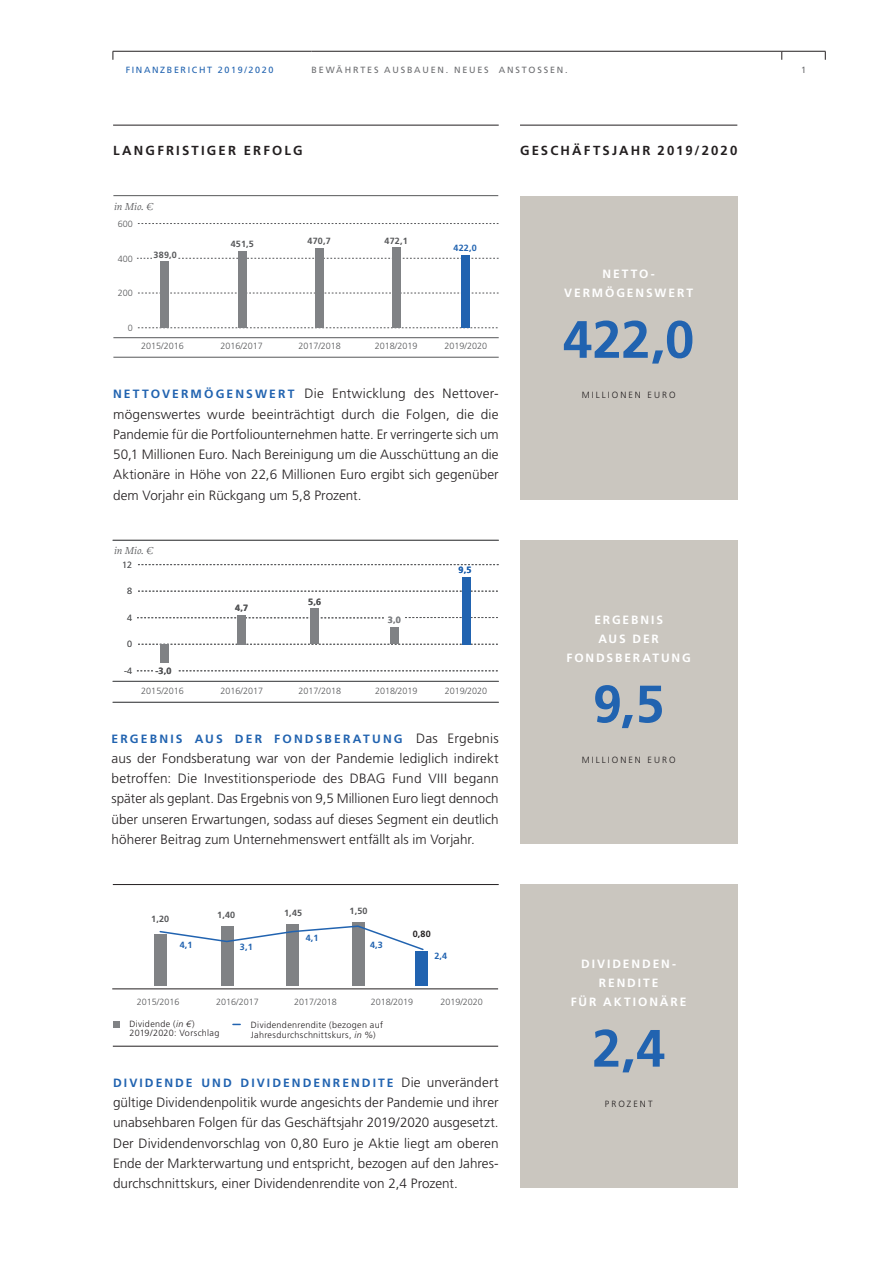
<style>
.page{position:relative;width:893px;height:1263px;background:#fff}
.page>*{position:absolute;margin:0;border:0;box-sizing:border-box;transform-origin:0 0}
.t1{font:700 52.5px "Frutiger LT Std";color:#2163b0}
.t2{font:300 13.5px/20.2px "Frutiger LT Std";color:#231f20;text-align:justify}
.t3{font:700 13.2px "Frutiger LT Std";letter-spacing:.165em;color:#231f20}
.t4{font:700 12px "Frutiger LT Std";letter-spacing:.17em;color:#2163b0}
.t5{font:700 12px/18.8px "Frutiger LT Std";letter-spacing:.16em;color:#fff;text-align:center}
.t6{font:italic 10.5px "Proforma";letter-spacing:.02em;color:#57585a}
.t7{font:300 9px "Frutiger LT Std";color:#57585a}
.t8{font:300 9px/9.8px "Frutiger LT Std";letter-spacing:.04em;color:#231f20}
.t9{font:700 9px "Frutiger LT Std";letter-spacing:.02em;color:#57585a}
.t10{font:9px "Frutiger LT Std";letter-spacing:.205em;color:#6c6d70}
.t11{font:300 9px "Frutiger LT Std";letter-spacing:.225em;color:#231f20}
.t12{font:700 9px "Frutiger LT Std";color:#2163b0}
.t13{font:9px "Frutiger LT Std";letter-spacing:.18em;color:#2163b0}
.t14{font:700 9px "Frutiger LT Std";color:#808285}
.t15{font:700 9px "Frutiger LT Std";color:#231f20}
.s1{font-weight:700;font-size:12px;color:#2163b0}
.s2{font-weight:300;font-size:13.5px;color:#231f20}
.s3{font-style:italic}
</style>
<div class="page">
<hr style="left:113px;top:51px;width:198px;height:1px;background:#231f20">
<hr style="left:311px;top:51px;width:471px;height:1px;background:#231f20">
<hr style="left:782px;top:51px;width:43px;height:1px;background:#231f20">
<hr style="left:113px;top:125px;width:386px;height:1px;background:#231f20">
<hr style="left:520px;top:125px;width:217px;height:1px;background:#231f20">
<div style="left:520px;top:540px;width:217px;height:304px;background:#cac6bf"></div>
<div style="left:520px;top:884px;width:217px;height:304px;background:#cac6bf"></div>
<hr style="left:112px;top:989px;width:386px;height:1px;background:#231f20">
<div style="left:154px;top:935px;width:13px;height:51px;background:#808285"></div>
<div style="left:221px;top:926px;width:12px;height:60px;background:#808285"></div>
<div style="left:287px;top:924px;width:12px;height:62px;background:#808285"></div>
<div style="left:352px;top:922px;width:13px;height:64px;background:#808285"></div>
<div style="left:416px;top:952px;width:12px;height:34px;background:#2163b0"></div>
<svg style="left:159px;top:925px;width:265px;height:26px"></svg>
<hr style="left:113px;top:1046px;width:385px;height:1px;background:#231f20">
<hr style="left:113px;top:884px;width:386px;height:1px;background:#231f20">
<div style="left:113px;top:1021px;width:7px;height:7px;background:#808285"></div>
<div style="left:520px;top:196px;width:217px;height:304px;background:#cac6bf"></div>
<svg style="left:178px;top:258px;width:321px;height:1px"></svg>
<hr style="left:113px;top:357px;width:386px;height:1px;background:#57585a">
<hr style="left:113px;top:195px;width:385px;height:1px;background:#57585a">
<hr style="left:113px;top:337px;width:386px;height:1px;background:#57585a">
<svg style="left:138px;top:327px;width:360px;height:1px"></svg>
<svg style="left:138px;top:223px;width:361px;height:1px"></svg>
<svg style="left:138px;top:293px;width:361px;height:1px"></svg>
<div style="left:160px;top:262px;width:9px;height:66px;background:#808285"></div>
<div style="left:461px;top:255px;width:8px;height:73px;background:#2163b0"></div>
<div style="left:238px;top:251px;width:9px;height:77px;background:#808285"></div>
<div style="left:315px;top:248px;width:8px;height:80px;background:#808285"></div>
<div style="left:392px;top:248px;width:8px;height:80px;background:#808285"></div>
<hr style="left:113px;top:702px;width:386px;height:1px;background:#57585a">
<hr style="left:113px;top:540px;width:386px;height:1px;background:#57585a">
<hr style="left:113px;top:681px;width:386px;height:1px;background:#57585a">
<svg style="left:137px;top:617px;width:247px;height:1px"></svg>
<svg style="left:138px;top:644px;width:360px;height:1px"></svg>
<svg style="left:179px;top:670px;width:319px;height:1px"></svg>
<svg style="left:137px;top:670px;width:16px;height:1px"></svg>
<svg style="left:138px;top:564px;width:361px;height:1px"></svg>
<svg style="left:405px;top:617px;width:93px;height:1px"></svg>
<svg style="left:138px;top:591px;width:360px;height:1px"></svg>
<div style="left:237px;top:615px;width:8px;height:29px;background:#808285"></div>
<div style="left:311px;top:609px;width:8px;height:35px;background:#808285"></div>
<div style="left:160px;top:644px;width:9px;height:19px;background:#808285"></div>
<div style="left:390px;top:627px;width:9px;height:17px;background:#808285"></div>
<div style="left:462px;top:577px;width:8px;height:68px;background:#2163b0"></div>
<p class="t13" style="left:126px;top:64px;width:149px">FINANZBERICHT 2019/2020</p>
<p class="t10" style="left:311px;top:64px;width:258px">BEWÄHRTES AUSBAUEN. NEUES ANSTOSSEN.</p>
<p class="t10" style="left:801px;top:64px;width:7px">1</p>
<p class="t3" style="left:113px;top:143px;width:191px">LANGFRISTIGER ERFOLG</p>
<p class="t3" style="left:520px;top:143px;width:219px">GESCHÄFTSJAHR 2019/2020</p>
<p class="t6" style="left:114px;top:200px;width:41px">in Mio. €</p>
<p class="t7" style="left:118px;top:219px;width:17px">600</p>
<p class="t7" style="left:118px;top:254px;width:17px">400</p>
<p class="t7" style="left:118px;top:288px;width:17px">200</p>
<p class="t7" style="left:128px;top:323px;width:7px">0</p>
<p class="t9" style="left:154px;top:249px;width:25px">389,0</p>
<p class="t9" style="left:231px;top:238px;width:25px">451,5</p>
<p class="t9" style="left:308px;top:235px;width:25px">470,7</p>
<p class="t9" style="left:384px;top:235px;width:25px">472,1</p>
<p class="t12" style="left:454px;top:243px;width:25px">422,0</p>
<p class="t7" style="left:141px;top:341px;width:44px">2015/2016</p>
<p class="t7" style="left:220px;top:341px;width:44px">2016/2017</p>
<p class="t7" style="left:298px;top:341px;width:44px">2017/2018</p>
<p class="t7" style="left:375px;top:341px;width:44px">2018/2019</p>
<p class="t7" style="left:445px;top:341px;width:44px">2019/2020</p>
<p class="t2" style="left:113px;top:384px;width:387px"><span class="s1">NET TOVERMÖGENSWERT</span> Die Entwicklung des Nettover&shy;mögenswertes wurde beeinträchtigt durch die Folgen, die die Pandemie für die Portfoliounternehmen hatte. Er verringerte sich um 50,1 Millionen Euro. Nach Bereinigung um die Ausschüttung an die Aktionäre in Höhe von 22,6 Millionen Euro ergibt sich gegenüber dem Vorjahr ein Rückgang um 5,8 Prozent.</p>
<p class="t6" style="left:114px;top:544px;width:41px">in Mio. €</p>
<p class="t7" style="left:122px;top:559px;width:12px">12</p>
<p class="t7" style="left:127px;top:586px;width:7px">8</p>
<p class="t7" style="left:127px;top:612px;width:7px">4</p>
<p class="t7" style="left:127px;top:639px;width:7px">0</p>
<p class="t7" style="left:124px;top:666px;width:10px">-4</p>
<p class="t9" style="left:155px;top:666px;width:18px">-3.0</p>
<p class="t9" style="left:164px;top:666px;width:4px">,</p>
<p class="t9" style="left:235px;top:603px;width:14px">4.7</p>
<p class="t9" style="left:240px;top:603px;width:4px">,</p>
<p class="t9" style="left:308px;top:596px;width:14px">5.6</p>
<p class="t9" style="left:313px;top:596px;width:4px">,</p>
<p class="t14" style="left:388px;top:614px;width:14px">3.0</p>
<p class="t14" style="left:393px;top:614px;width:4px">,</p>
<p class="t12" style="left:459px;top:564px;width:14px">9.5</p>
<p class="t12" style="left:464px;top:564px;width:4px">,</p>
<p class="t7" style="left:141px;top:686px;width:44px">2015/2016</p>
<p class="t7" style="left:221px;top:686px;width:44px">2016/2017</p>
<p class="t7" style="left:299px;top:686px;width:44px">2017/2018</p>
<p class="t7" style="left:375px;top:686px;width:44px">2018/2019</p>
<p class="t7" style="left:445px;top:686px;width:44px">2019/2020</p>
<p class="t4" style="left:112px;top:731px;width:389px">ERGEBNIS AUS DER FONDSBERATUNG <span class="s2">Das Ergebnis</span></p>
<p class="t2" style="left:112px;top:748px;width:389px">aus der Fondsberatung war von der Pandemie lediglich indirekt betroffen: Die Investitionsperiode des DBAG Fund VIII begann später als geplant. Das Ergebnis von 9,5 Millionen Euro liegt dennoch über unseren Erwartungen, sodass auf dieses Segment ein deutlich höherer Beitrag zum Unternehmenswert entfällt als im Vorjahr.</p>
<p class="t9" style="left:151px;top:914px;width:20px">1,20</p>
<p class="t9" style="left:217px;top:910px;width:20px">1,40</p>
<p class="t9" style="left:284px;top:907px;width:20px">1,45</p>
<p class="t9" style="left:350px;top:905px;width:20px">1,50</p>
<p class="t12" style="left:180px;top:940px;width:14px">4,1</p>
<p class="t12" style="left:240px;top:942px;width:14px">3,1</p>
<p class="t12" style="left:306px;top:933px;width:14px">4,1</p>
<p class="t12" style="left:370px;top:940px;width:14px">4,3</p>
<p class="t15" style="left:413px;top:928px;width:20px">0,80</p>
<p class="t12" style="left:434px;top:951px;width:14px">2,4</p>
<p class="t7" style="left:137px;top:997px;width:44px">2015/2016</p>
<p class="t7" style="left:216px;top:997px;width:44px">2016/2017</p>
<p class="t7" style="left:294px;top:997px;width:44px">2017/2018</p>
<p class="t7" style="left:371px;top:997px;width:44px">2018/2019</p>
<p class="t7" style="left:440px;top:997px;width:44px">2019/2020</p>
<p class="t8" style="left:130px;top:1019px;width:91px">Dividende (<span class="s3">in €</span>)<br>2019/2020: Vorschlag</p>
<p class="t8" style="left:251px;top:1020px;width:134px">Dividendenrendite (bezogen auf<br>Jahresdurchschnittskurs, <span class="s3">in %</span>)</p>
<p class="t4" style="left:113px;top:1076px;width:387px">DIVIDENDE UND DIVIDENDENRENDITE <span class="s2">Die unverändert</span></p>
<p class="t2" style="left:113px;top:1092px;width:387px">gültige Dividendenpolitik wurde angesichts der Pandemie und ihrer unabsehbaren Folgen für das Geschäftsjahr 2019/2020 ausgesetzt.<br>Der Dividendenvorschlag von 0,80 Euro je Aktie liegt am oberen Ende der Markterwartung und entspricht, bezogen auf den Jahres&shy;durchschnittskurs, einer Dividendenrendite von 2,4 Prozent.</p>
<p class="t5" style="left:564px;top:265px;width:130px">NETTO-<br>VERMÖGENSWERT</p>
<h1 class="t1" style="left:563px;top:309px;width:133px">422,0</h1>
<p class="t11" style="left:582px;top:390px;width:95px">MILLIONEN EURO</p>
<p class="t5" style="left:566px;top:611px;width:126px">ERGEBNIS<br>AUS DER<br>FONDSBERATUNG</p>
<h1 class="t1" style="left:593px;top:673px;width:73px">9,5</h1>
<p class="t11" style="left:582px;top:755px;width:95px">MILLIONEN EURO</p>
<p class="t5" style="left:571px;top:955px;width:117px">DIVIDENDEN-<br>RENDITE<br>FÜR AKTIONÄRE</p>
<h1 class="t1" style="left:592px;top:1017px;width:75px">2,4</h1>
<p class="t11" style="left:605px;top:1099px;width:49px">PROZENT</p>
</div>
